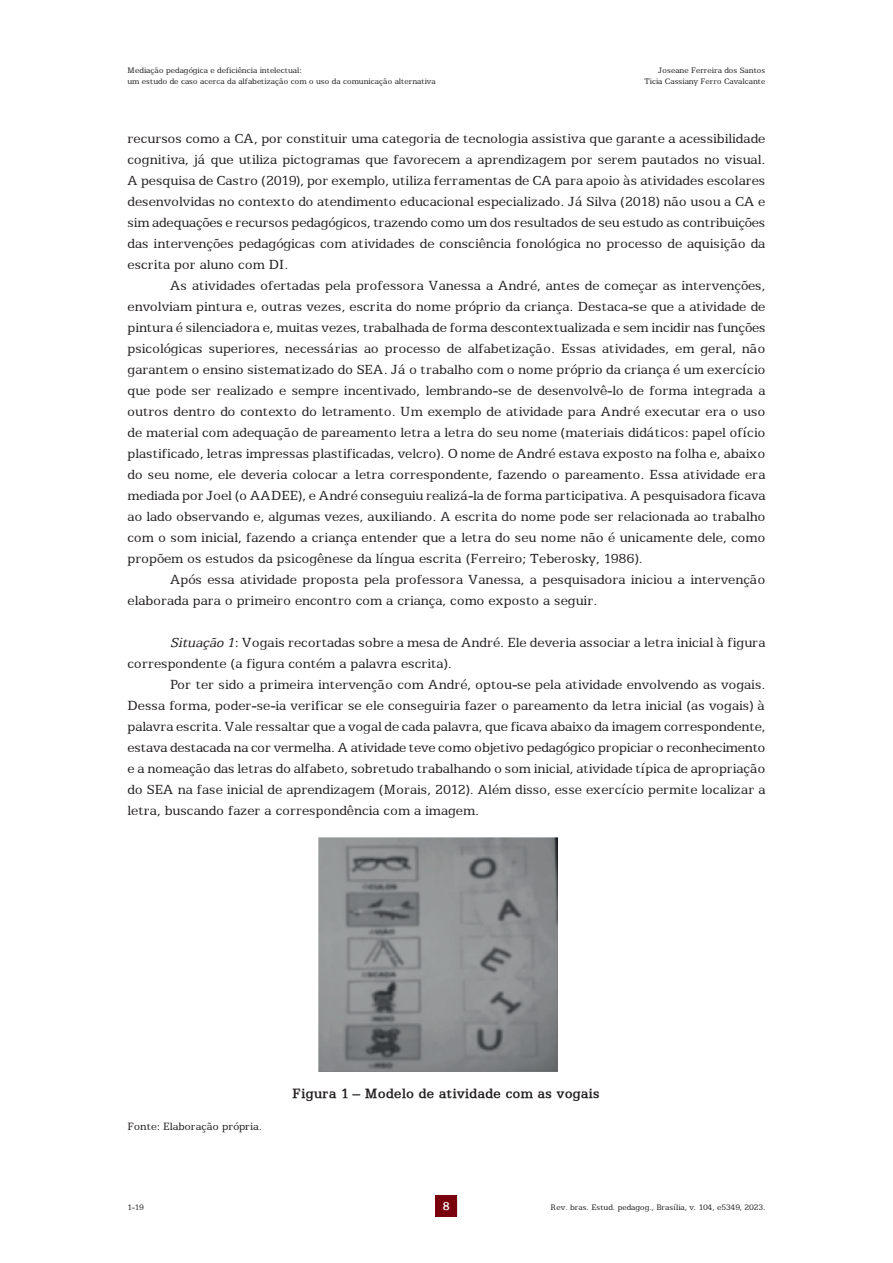
<style>
.page{position:relative;width:893px;height:1263px;background:#fff}
.page>*{position:absolute;margin:0;border:0;box-sizing:border-box;transform-origin:0 0}
.t1{font:15px/21px "Eggo Normal";color:#231f20;text-align:justify}
.t2{font:700 15px "Eggo";color:#231f20}
.t3{font:700 12.75px "Eggo";color:#fff}
.t4{font:12px "Eggo Normal";color:#231f20}
.t5{font:9px/10.5px "Eggo Normal";color:#231f20}
.s1{font-family:"Eggo";font-style:italic}
</style>
<div class="page">
<div style="left:436px;top:1195px;width:21px;height:21px;background:#79000d"></div>
<img style="left:318px;top:837px;width:239px;height:234px">
<p class="t5" style="left:128px;top:64px;width:310px">Mediação pedagógica e deficiência intelectual:<br>um estudo de caso acerca da alfabetização com o uso da comunicação alternativa</p>
<p class="t5" style="left:644px;top:64px;width:123px;text-align:right">Joseane Ferreira dos Santos<br>Ticia Cassiany Ferro Cavalcante</p>
<p class="t1" style="left:128px;top:127px;width:639px">recursos como a CA, por constituir uma categoria de tecnologia assistiva que garante a acessibilidade cognitiva, já que utiliza pictogramas que favorecem a aprendizagem por serem pautados no visual.<br>A pesquisa de Castro (2019), por exemplo, utiliza ferramentas de CA para apoio às atividades escolares desenvolvidas no contexto do atendimento educacional especializado. Já Silva (2018) não usou a CA e sim adequações e recursos pedagógicos, trazendo como um dos resultados de seu estudo as contribuições das intervenções pedagógicas com atividades de consciência fonológica no processo de aquisição da escrita por aluno com DI.</p>
<p class="t1" style="left:128px;top:274px;width:640px;text-indent:43px">As atividades ofertadas pela professora Vanessa a André, antes de começar as intervenções, envolviam pintura e, outras vezes, escrita do nome próprio da criança. Destaca-se que a atividade de pintura é silenciadora e, muitas vezes, trabalhada de forma descontextualizada e sem incidir nas funções psicológicas superiores, necessárias ao processo de alfabetização. Essas atividades, em geral, não garantem o ensino sistematizado do SEA. Já o trabalho com o nome próprio da criança é um exercício que pode ser realizado e sempre incentivado, lembrando-se de desenvolvê-lo de forma integrada a outros dentro do contexto do letramento. Um exemplo de atividade para André executar era o uso de material com adequação de pareamento letra a letra do seu nome (materiais didáticos: papel ofício plastificado, letras impressas plastificadas, velcro). O nome de André estava exposto na folha e, abaixo do seu nome, ele deveria colocar a letra correspondente, fazendo o pareamento. Essa atividade era mediada por Joel (o AADEE), e André conseguiu realizá-la de forma participativa. A pesquisadora ficava ao lado observando e, algumas vezes, auxiliando. A escrita do nome pode ser relacionada ao trabalho com o som inicial, fazendo a criança entender que a letra do seu nome não é unicamente dele, como propõem os estudos da psicogênese da língua escrita (Ferreiro; Teberosky, 1986).</p>
<p class="t1" style="left:128px;top:568px;width:639px;text-indent:43px">Após essa atividade proposta pela professora Vanessa, a pesquisadora iniciou a intervenção elaborada para o primeiro encontro com a criança, como exposto a seguir.</p>
<p class="t1" style="left:128px;top:631px;width:639px;text-indent:43px"><span class="s1">Situação 1</span>: Vogais recortadas sobre a mesa de André. Ele deveria associar a letra inicial à figura correspondente (a figura contém a palavra escrita).</p>
<p class="t1" style="left:128px;top:673px;width:639px;text-indent:43px">Por ter sido a primeira intervenção com André, optou-se pela atividade envolvendo as vogais.<br>Dessa forma, poder-se-ia verificar se ele conseguiria fazer o pareamento da letra inicial (as vogais) à palavra escrita. Vale ressaltar que a vogal de cada palavra, que ficava abaixo da imagem correspondente, estava destacada na cor vermelha. A atividade teve como objetivo pedagógico propiciar o reconhecimento e a nomeação das letras do alfabeto, sobretudo trabalhando o som inicial, atividade típica de apropriação do SEA na fase inicial de aprendizagem (Morais, 2012). Além disso, esse exercício permite localizar a letra, buscando fazer a correspondência com a imagem.</p>
<p class="t4" style="left:128px;top:1117px;width:136px">Fonte: Elaboração própria.</p>
<p class="t2" style="left:293px;top:1082px;width:309px">Figura 1 – Modelo de atividade com as vogais</p>
<p class="t5" style="left:128px;top:1201px;width:18px">1-19</p>
<p class="t3" style="left:443px;top:1196px;width:9px">8</p>
<p class="t5" style="left:551px;top:1201px;width:216px">Rev. bras. Estud. pedagog., Brasília, v. 104, e5349, 2023.</p>
</div>
